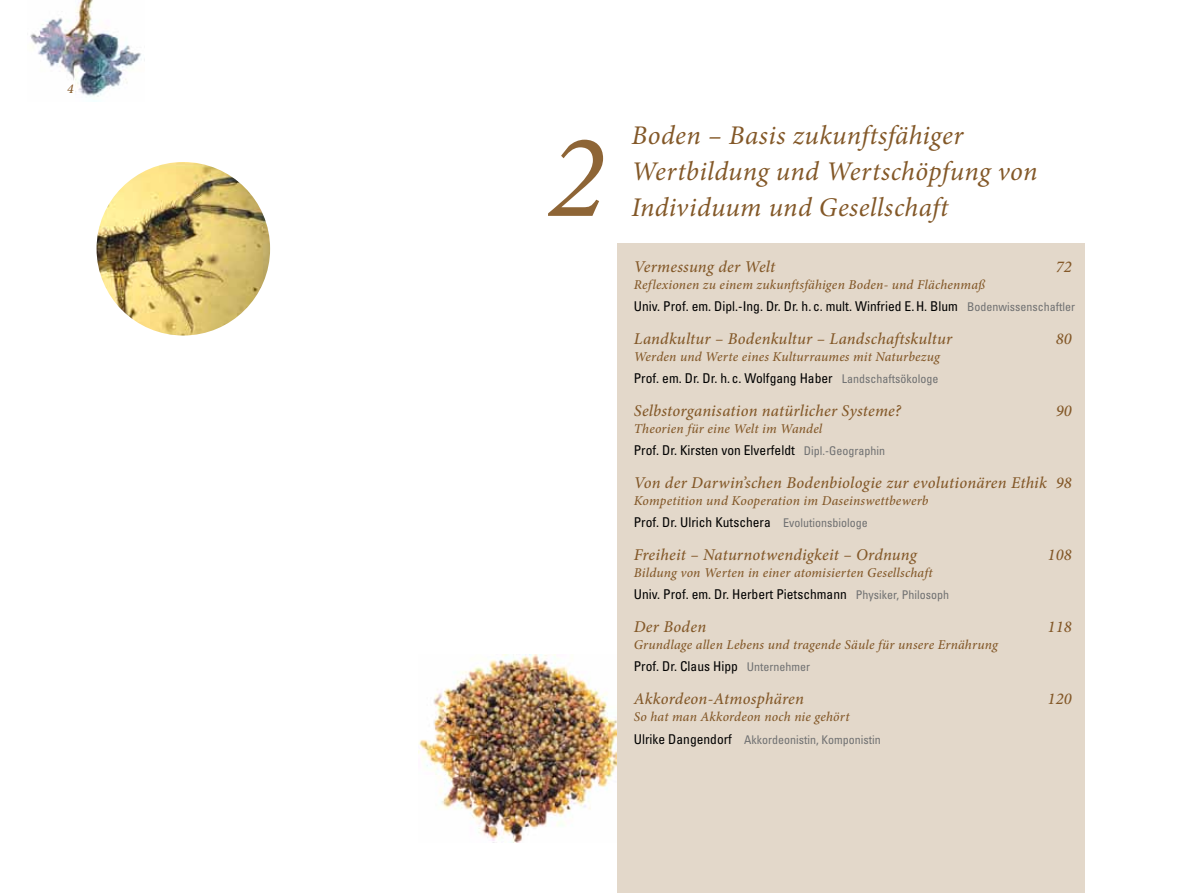
<style>
.page{position:relative;width:1191px;height:893px;background:#fff}
.page>*{position:absolute;margin:0;border:0;box-sizing:border-box;transform-origin:0 0}
.t1{font:italic 120px "Minion Pro";color:#8e6536}
.t2{font:italic 27px/36px "Minion Pro";letter-spacing:.015em;color:#835828}
.t3{font:italic 500 16.5px "Minion Pro";letter-spacing:.015em;color:#835828}
.t4{font:italic 500 13.5px "Minion Pro";letter-spacing:.015em;color:#835828}
.t5{font:condensed 13.5px "Univers";color:#000}
.t6{font:condensed 12px "Univers";color:#707172}
.s1{font-size:12px;color:#707172}
.s2{font-size:13.5px;color:#000}
</style>
<div class="page">
<img style="left:30px;top:0;width:112px;height:102px">
<img style="left:418px;top:654px;width:199px;height:189px">
<div style="left:617px;top:243px;width:467px;height:650px;background:#e3d8ca"></div>
<img style="left:97px;top:162px;width:173px;height:173px;border-radius:87px">
<p class="t4" style="left:67px;top:79px;width:8px">4</p>
<h1 class="t1" style="left:547px;top:96px;width:59px">2</h1>
<h2 class="t2" style="left:631px;top:117px;width:407px">Boden – Basis zukunftsfähiger<br>Wertbildung und Wertschöpfung von<br>Individuum und Gesellschaft</h2>
<p class="t3" style="left:634px;top:256px;width:143px">Vermessung der Welt</p>
<p class="t3" style="left:1055px;top:256px;width:18px">72</p>
<p class="t4" style="left:634px;top:275px;width:353px">Reflexionen zu einem zukunftsfähigen Boden- und Flächenmaß</p>
<p class="t5" style="left:634px;top:298px;width:443px">Univ. Prof. em. Dipl.-Ing. Dr. Dr. h.c. mult. Winfried E.H. Blum <span class="s1">Bodenwissenschaftler</span></p>
<p class="t3" style="left:634px;top:328px;width:320px">Landkultur – Bodenkultur – Landschaftskultur</p>
<p class="t3" style="left:1055px;top:328px;width:18px">80</p>
<p class="t4" style="left:634px;top:347px;width:308px">Werden und Werte eines Kulturraumes mit Naturbezug</p>
<p class="t5" style="left:634px;top:370px;width:306px">Prof. em. Dr. Dr. h. c. Wolfgang Haber <span class="s1">Landschaftsökologe</span></p>
<p class="t3" style="left:634px;top:400px;width:269px">Selbstorganisation natürlicher Systeme?</p>
<p class="t3" style="left:1055px;top:400px;width:18px">90</p>
<p class="t4" style="left:634px;top:419px;width:190px">Theorien für eine Welt im Wandel</p>
<p class="t5" style="left:634px;top:442px;width:253px">Prof. Dr. Kirsten von Elverfeldt <span class="s1">Dipl.-Geographin</span></p>
<p class="t3" style="left:634px;top:472px;width:439px">Von der Darwin’schen Bodenbiologie zur evolutionären Ethik 98</p>
<p class="t4" style="left:634px;top:491px;width:296px">Kompetition und Kooperation im Daseinswettbewerb</p>
<p class="t5" style="left:634px;top:514px;width:235px">Prof. Dr. Ulrich Kutschera <span class="s1">Evolutionsbiologe</span></p>
<p class="t3" style="left:634px;top:544px;width:285px">Freiheit – Naturnotwendigkeit – Ordnung</p>
<p class="t3" style="left:1047px;top:544px;width:26px">108</p>
<p class="t4" style="left:634px;top:563px;width:300px">Bildung von Werten in einer atomisierten Gesellschaft</p>
<p class="t5" style="left:634px;top:586px;width:317px">Univ. Prof. em. Dr. Herbert Pietschmann <span class="s1">Physiker, Philosoph</span></p>
<p class="t3" style="left:634px;top:616px;width:74px">Der Boden</p>
<p class="t3" style="left:1047px;top:616px;width:26px">118</p>
<p class="t4" style="left:634px;top:635px;width:365px">Grundlage allen Lebens und tragende Säule für unsere Ernährung</p>
<p class="t5" style="left:634px;top:658px;width:178px">Prof. Dr. Claus Hipp <span class="s1">Unternehmer</span></p>
<p class="t3" style="left:634px;top:688px;width:172px">Akkordeon-Atmosphären</p>
<p class="t3" style="left:1047px;top:688px;width:26px">120</p>
<p class="t4" style="left:634px;top:707px;width:217px">So hat man Akkordeon noch nie gehört</p>
<p class="t6" style="left:634px;top:732px;width:249px"><span class="s2">Ulrike Dangendorf</span> Akkordeonistin, Komponistin</p>
</div>
